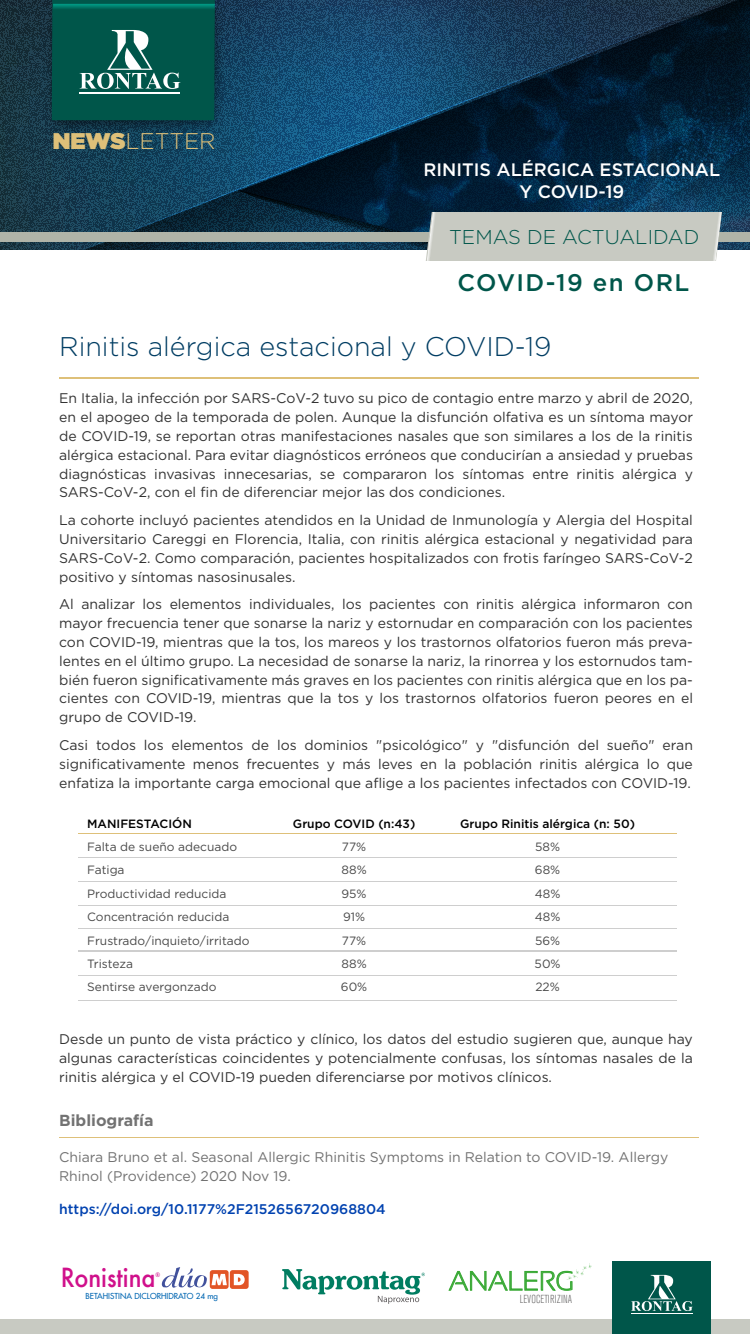
<style>
.page{position:relative;width:750px;height:1334px;background:#fff}
.page>*{position:absolute;margin:0;border:0;box-sizing:border-box;transform-origin:0 0}
.t1{font:300 27px "Gotham";color:#003d63}
.t2{font:300 26.9px "Sansation";color:#39a935}
.t3{font:500 25.7px "Futura";color:#d0108b;scale:.91 1}
.t4{font:500 24px "Gotham";letter-spacing:.06em;color:#00564a}
.t5{font:300 22.7px "Gotham";color:#dec079}
.t6{font:300 20px "Gotham";color:#00564a}
.t7{font:500 18px/21.6px "Gotham";color:#fff;text-align:center}
.t8{font:700 16px "Gotham";color:#727272}
.t9{font:14px/18.8px "Gotham";color:#333;text-align:justify}
.t10{font:14px/18.8px "Gotham";color:#727272}
.t11{font:500 14px "Gotham";color:#0042b0}
.t12{font:12px/23.4px "Gotham";color:#494949}
.t13{font:500 12px "Gotham";color:#000}
.t14{font:300 condensed 11.6px "Akzidenz Grotesk Std";letter-spacing:.01em;color:#696868}
.t15{font:8.1px "Futura";color:#0066b2}
.t16{font:500 6px "Futura";color:#d0108b;scale:.91 1}
.s1{font-weight:900}
</style>
<div class="page">
<div style="left:0;top:1319px;width:750px;height:15px;background:#c8cac2"></div>
<img style="left:0;top:0;width:238px;height:250px">
<img style="left:238px;top:0;width:512px;height:250px">
<img style="left:21px;top:0;width:231px;height:163px">
<svg style="left:52px;top:0;width:164px;height:122px;background:#106156"></svg>
<hr style="left:79px;top:92px;width:101px;height:2px;background:#fff">
<div style="left:0;top:232px;width:464px;height:10px;background:#b0b4a8"></div>
<div style="left:703px;top:232px;width:47px;height:10px;background:#b0b4a8"></div>
<div style="left:426px;top:212px;width:296px;height:49px;background:#c8cac2"></div>
<hr style="left:59px;top:377px;width:640px;height:2px;background:#dec079">
<hr style="left:59px;top:1137px;width:640px;height:1px;background:#dec079">
<hr style="left:78px;top:833px;width:599px;height:1px;background:#dec079">
<hr style="left:78px;top:857px;width:599px;height:1px;background:#cecece">
<hr style="left:78px;top:881px;width:599px;height:1px;background:#cecece">
<hr style="left:78px;top:905px;width:599px;height:1px;background:#cecece">
<hr style="left:78px;top:928px;width:599px;height:1px;background:#cecece">
<hr style="left:78px;top:951px;width:599px;height:1px;background:#cecece">
<hr style="left:78px;top:975px;width:599px;height:1px;background:#cecece">
<hr style="left:78px;top:1000px;width:599px;height:1px;background:#cecece">
<div style="left:612px;top:1261px;width:99px;height:73px;background:#00564a"></div>
<svg style="left:631px;top:1275px;width:62px;height:36px"></svg>
<hr style="left:631px;top:1313px;width:62px;height:1px;background:#fff">
<div style="left:210px;top:1270px;width:19px;height:19px;background:#e25526;border-radius:3px"></div>
<div style="left:230px;top:1270px;width:19px;height:19px;background:#e25526;border-radius:3px"></div>
<svg style="left:162px;top:1267px;width:65px;height:22px"></svg>
<svg style="left:234px;top:1274px;width:11px;height:11px"></svg>
<svg style="left:448px;top:1263px;width:144px;height:28px"></svg>
<svg style="left:282px;top:1269px;width:143px;height:35px"></svg>
<h3 class="t5" style="left:53px;top:127px;width:164px"><span class="s1">NEWS</span>LETTER</h3>
<p class="t7" style="left:424px;top:159px;width:298px">RINITIS ALÉRGICA ESTACIONAL<br>Y COVID-19</p>
<h3 class="t6" style="left:449px;top:224px;width:252px">TEMAS DE ACTUALIDAD</h3>
<h3 class="t4" style="left:458px;top:267px;width:233px">COVID-19 en ORL</h3>
<h1 class="t1" style="left:59px;top:329px;width:494px">Rinitis alérgica estacional y COVID-19</h1>
<p class="t9" style="left:59px;top:389px;width:635px">En Italia, la infección por SARS-CoV-2 tuvo su pico de contagio entre marzo y abril de 2020, en el apogeo de la temporada de polen. Aunque la disfunción olfativa es un síntoma mayor de COVID-19, se reportan otras manifestaciones nasales que son similares a los de la rinitis alérgica estacional. Para evitar diagnósticos erróneos que conducirían a ansiedad y pruebas diagnósticas invasivas innecesarias, se compararon los síntomas entre rinitis alérgica y SARS-CoV-2, con el fin de diferenciar mejor las dos condiciones.</p>
<p class="t9" style="left:59px;top:510px;width:635px">La cohorte incluyó pacientes atendidos en la Unidad de Inmunología y Alergia del Hospital Universitario Careggi en Florencia, Italia, con rinitis alérgica estacional y negatividad para SARS-CoV-2. Como comparación, pacientes hospitalizados con frotis faríngeo SARS-CoV-2 positivo y síntomas nasosinusales.</p>
<p class="t9" style="left:59px;top:595px;width:635px">Al analizar los elementos individuales, los pacientes con rinitis alérgica informaron con mayor frecuencia tener que sonarse la nariz y estornudar en comparación con los pacientes con COVID-19, mientras que la tos, los mareos y los trastornos olfatorios fueron más preva&shy;lentes en el último grupo. La necesidad de sonarse la nariz, la rinorrea y los estornudos tam&shy;bién fueron significativamente más graves en los pacientes con rinitis alérgica que en los pa&shy;cientes con COVID-19, mientras que la tos y los trastornos olfatorios fueron peores en el grupo de COVID-19.</p>
<p class="t9" style="left:59px;top:735px;width:635px">Casi todos los elementos de los dominios "psicológico" y "disfunción del sueño" eran significativamente menos frecuentes y más leves en la población rinitis alérgica lo que enfatiza la importante carga emocional que aflige a los pacientes infectados con COVID-19.</p>
<p class="t13" style="left:87px;top:815px;width:106px">MANIFESTACIÓN</p>
<p class="t12" style="left:87px;top:835px;width:164px">Falta de sueño adecuado<br>Fatiga<br>Productividad reducida<br>Concentración reducida<br>Frustrado/inquieto/irritado<br>Tristeza<br>Sentirse avergonzado</p>
<p class="t13" style="left:293px;top:815px;width:124px">Grupo COVID (n:43)</p>
<p class="t12" style="left:341px;top:835px;width:28px">77%<br>88%<br>95%<br>91%<br>77%<br>88%<br>60%</p>
<p class="t13" style="left:460px;top:815px;width:176px">Grupo Rinitis alérgica (n: 50)</p>
<p class="t12" style="left:535px;top:835px;width:27px;text-align:justify">58% 68% 48% 48% 56% 50% 22%</p>
<p class="t9" style="left:59px;top:1030px;width:635px">Desde un punto de vista práctico y clínico, los datos del estudio sugieren que, aunque hay algunas características coincidentes y potencialmente confusas, los síntomas nasales de la rinitis alérgica y el COVID-19 pueden diferenciarse por motivos clínicos.</p>
<p class="t8" style="left:59px;top:1110px;width:96px">Bibliografía</p>
<p class="t10" style="left:59px;top:1148px;width:611px">Chiara Bruno et al. Seasonal Allergic Rhinitis Symptoms in Relation to COVID-19. Allergy<br>Rhinol (Providence) 2020 Nov 19.</p>
<p class="t11" style="left:59px;top:1200px;width:328px">https://doi.org/10.1177%2F2152656720968804</p>
<h3 class="t3" style="left:61px;top:1260px;width:106px">Ronistina</h3>
<p class="t16" style="left:156px;top:1270px;width:7px">®</p>
<p class="t15" style="left:86px;top:1291px;width:134px">BETAHISTINA DICLORHIDRATO 24 mg</p>
<h2 class="t2" style="left:449px;top:1266px;width:127px">ANALERG</h2>
<p class="t14" style="left:520px;top:1293px;width:54px">LEVOCETIRIZINA</p>
</div>
